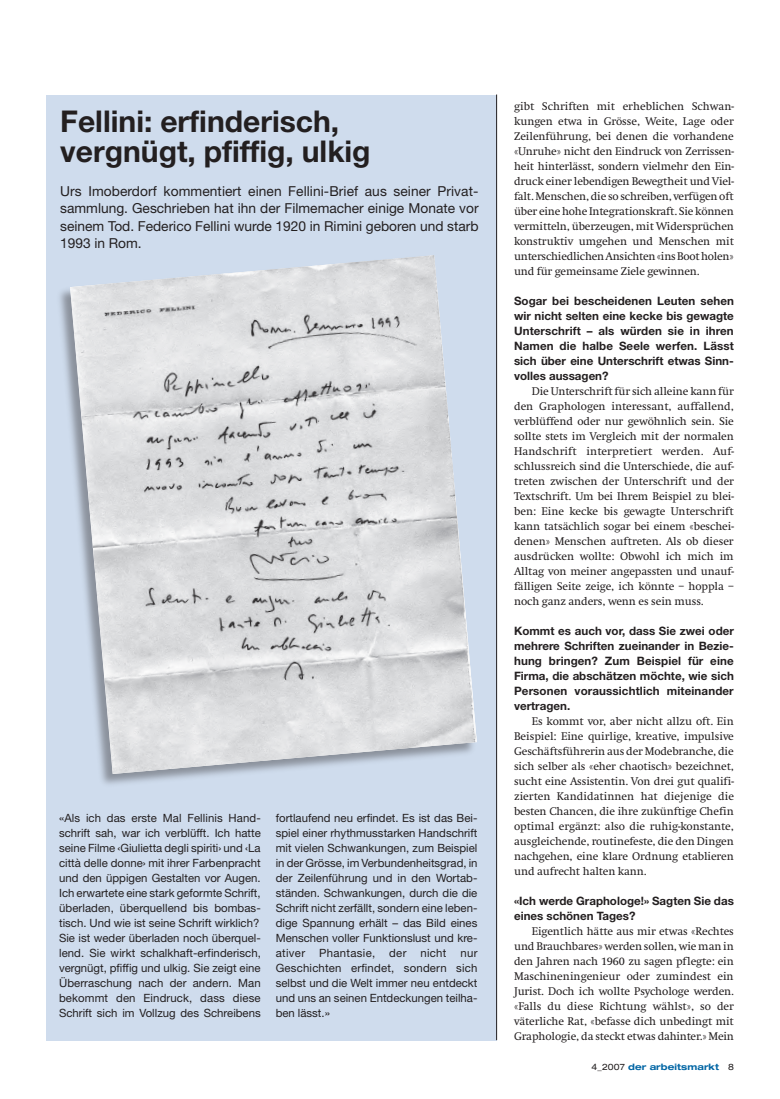
<style>
.page{position:relative;width:780px;height:1099px;background:#fff}
.page>*{position:absolute;margin:0;border:0;box-sizing:border-box;transform-origin:0 0}
.t1{font:700 30px/30px "Helvetica Neue";color:#231f20}
.t2{font:13.75px/17.5px "Helvetica Neue";color:#231f20;text-align:justify}
.t3{font:11.5px/15px "Swift EF";letter-spacing:-.01em;color:#231f20;text-align:justify}
.t4{font:700 11.5px/15px "Helvetica Neue";color:#231f20;text-align:justify}
.t5{font:11.38px/15px "Helvetica Neue";color:#231f20}
.t6{font:700 expanded 8.75px "Helvetica Neue";letter-spacing:.01em;color:#0065a4}
.s1{font-weight:400;color:#231f20}
</style>
<div class="page">
<div style="left:46px;top:95px;width:450px;height:945px;background:#cfdced"></div>
<hr style="left:496px;top:94px;width:1px;height:946px;background:#231f20">
<div style="left:55px;top:255px;width:422px;height:533px;background:#231f20;opacity:.4"></div>
<img style="left:70px;top:255px;width:407px;height:519px">
<h1 class="t1" style="left:60px;top:105px;width:312px">Fellini: erfinderisch, vergnügt, pfiffig, ulkig</h1>
<p class="t2" style="left:60px;top:182px;width:420px">Urs Imoberdorf kommentiert einen Fellini-Brief aus seiner Privat&shy;sammlung. Geschrieben hat ihn der Filmemacher einige Monate vor seinem Tod. Federico Fellini wurde 1920 in Rimini geboren und starb 1993 in Rom.</p>
<p class="t5" style="left:59px;top:810px;width:203px">«Als ich das erste Mal Fellinis Hand&shy;schrift sah, war ich verblüfft. Ich hatte seine Filme ‹Giulietta degli spiriti› und ‹La città delle donne› mit ihrer Farbenpracht und den üppigen Gestalten vor Augen.<br>Ich erwartete eine stark geformte Schrift, überladen, überquellend bis bombas&shy;tisch. Und wie ist seine Schrift wirklich?<br>Sie ist weder überladen noch überquel&shy;lend. Sie wirkt schalkhaft-erfinderisch, vergnügt, pfiffig und ulkig. Sie zeigt eine Überraschung nach der andern. Man bekommt den Eindruck, dass diese Schrift sich im Vollzug des Schreibens</p>
<p class="t5" style="left:276px;top:810px;width:203px;text-align:justify">fortlaufend neu erfindet. Es ist das Bei&shy;spiel einer rhythmusstarken Handschrift mit vielen Schwankungen, zum Beispiel in der Grösse, im Verbundenheitsgrad, in der Zeilenführung und in den Wortab&shy;ständen. Schwankungen, durch die die Schrift nicht zerfällt, sondern eine leben&shy;dige Spannung erhält – das Bild eines Menschen voller Funktionslust und kre&shy;ativer Phantasie, der nicht nur Geschichten erfindet, sondern sich selbst und die Welt immer neu entdeckt und uns an seinen Entdeckungen teilha&shy;ben lässt.»</p>
<p class="t3" style="left:514px;top:99px;width:221px">gibt Schriften mit erheblichen Schwan&shy;kungen etwa in Grösse, Weite, Lage oder Zeilenführung, bei denen die vorhandene «Unruhe» nicht den Eindruck von Zerrissen&shy;heit hinterlässt, sondern vielmehr den Ein&shy;druck einer lebendigen Bewegtheit und Viel&shy;falt. Menschen, die so schreiben, verfügen oft über eine hohe Integrationskraft. Sie können vermitteln, überzeugen, mit Widersprüchen konstruktiv umgehen und Menschen mit unterschiedlichen Ansichten «ins Boot holen» und für gemeinsame Ziele gewinnen.</p>
<p class="t4" style="left:514px;top:293px;width:221px">Sogar bei bescheidenen Leuten sehen wir nicht selten eine kecke bis gewagte Unterschrift – als würden sie in ihren Namen die halbe Seele werfen. Lässt sich über eine Unterschrift etwas Sinn&shy;volles aussagen?</p>
<p class="t3" style="left:514px;top:384px;width:221px;text-indent:18px">Die Unterschrift für sich alleine kann für den Graphologen interessant, auffallend, verblüffend oder nur gewöhnlich sein. Sie sollte stets im Vergleich mit der normalen Handschrift interpretiert werden. Auf&shy;schlussreich sind die Unterschiede, die auf&shy;treten zwischen der Unterschrift und der Textschrift. Um bei Ihrem Beispiel zu blei&shy;ben: Eine kecke bis gewagte Unterschrift kann tatsächlich sogar bei einem «beschei&shy;denen» Menschen auftreten. Als ob dieser ausdrücken wollte: Obwohl ich mich im Alltag von meiner angepassten und unauf&shy;fälligen Seite zeige, ich könnte – hoppla – noch ganz anders, wenn es sein muss.</p>
<p class="t4" style="left:514px;top:623px;width:221px">Kommt es auch vor, dass Sie zwei oder mehrere Schriften zueinander in Bezie&shy;hung bringen? Zum Beispiel für eine Firma, die abschätzen möchte, wie sich Personen voraussichtlich miteinander vertragen.</p>
<p class="t3" style="left:514px;top:714px;width:221px;text-indent:18px">Es kommt vor, aber nicht allzu oft. Ein Beispiel: Eine quirlige, kreative, impulsive Geschäftsführerin aus der Modebranche, die sich selber als «eher chaotisch» bezeichnet, sucht eine Assistentin. Von drei gut qualifi&shy;zierten Kandidatinnen hat diejenige die besten Chancen, die ihre zukünftige Chefin optimal ergänzt: also die ruhig-konstante, ausgleichende, routinefeste, die den Dingen nachgehen, eine klare Ordnung etablieren und aufrecht halten kann.</p>
<p class="t4" style="left:514px;top:893px;width:221px">«Ich werde Graphologe!» Sagten Sie das eines schönen Tages?</p>
<p class="t3" style="left:514px;top:924px;width:221px;text-indent:18px">Eigentlich hätte aus mir etwas «Rechtes und Brauchbares» werden sollen, wie man in den Jahren nach 1960 zu sagen pflegte: ein Maschineningenieur oder zumindest ein Jurist. Doch ich wollte Psychologe werden. «Falls du diese Richtung wählst», so der väterliche Rat, «befasse dich unbedingt mit Graphologie, da steckt etwas dahinter.» Mein</p>
<p class="t6" style="left:591px;top:1061px;width:129px"><span class="s1">4_2007</span> der arbeitsmarkt</p>
</div>
